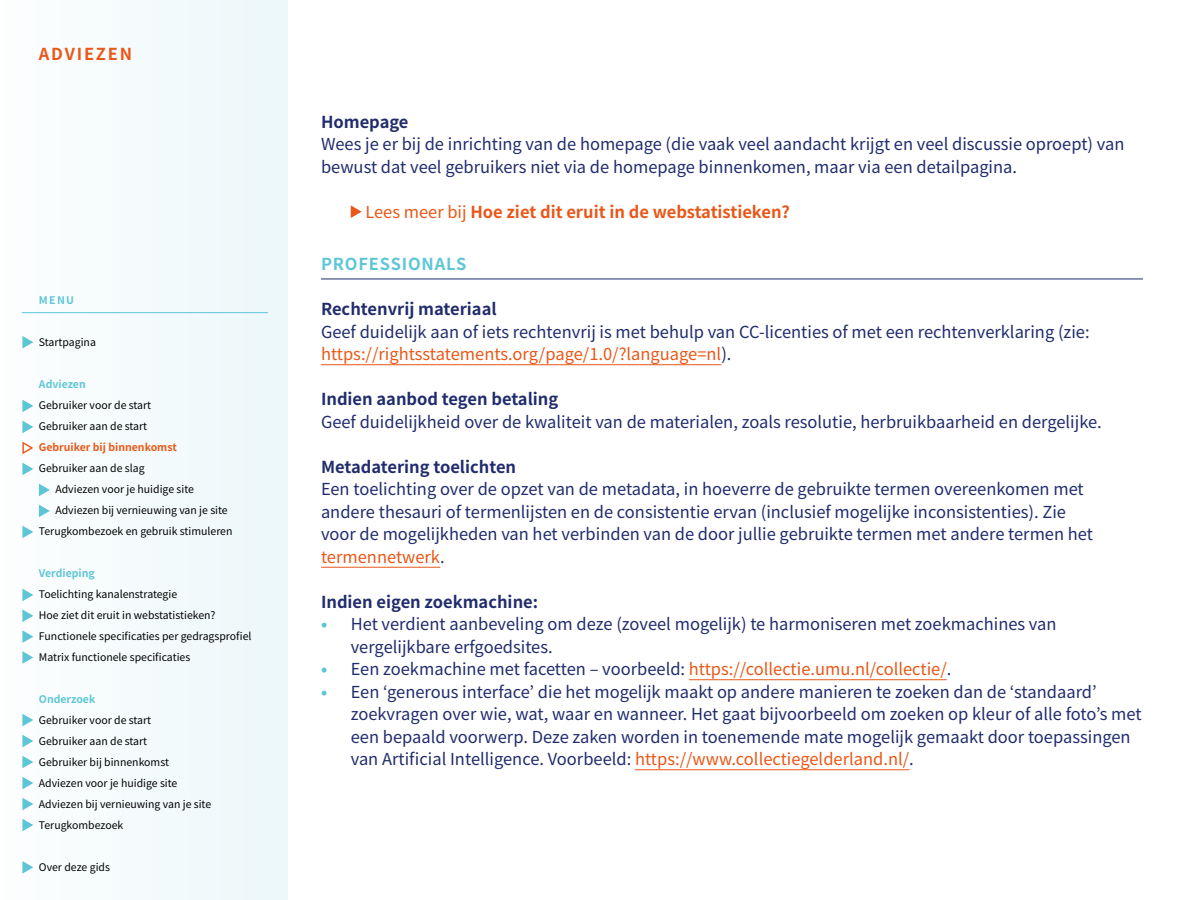
<style>
.page{position:relative;width:1200px;height:900px;background:#fff}
.page>*{position:absolute;margin:0;border:0;box-sizing:border-box;transform-origin:0 0}
.t1{font:16.5px/22.5px "Noto Sans JP";color:#212c6d}
.t2{font:700 16.5px "Noto Sans JP";color:#212c6d}
.t3{font:700 16.5px "Noto Sans JP";color:#e95718}
.t4{font:700 16.5px "Noto Sans JP";letter-spacing:.05em;color:#5dc6d6}
.t5{font:700 16.5px "Noto Sans JP";letter-spacing:.11em;color:#e95718}
.t6{font:10.5px/21px "Noto Sans JP";color:#000}
.t7{font:700 10.5px "Noto Sans JP";color:#5dc6d6}
.t8{font:700 10.5px "Noto Sans JP";color:#e95718}
.s1{font-weight:400}
.s2{color:#e95718}
.s3{font-weight:700;color:#5dc6d6}
</style>
<div class="page">
<div style="left:0;top:0;width:287px;height:900px;background:#f4fbfc"></div>
<svg style="left:22px;top:336px;width:11px;height:13px"></svg>
<svg style="left:22px;top:400px;width:11px;height:12px"></svg>
<svg style="left:22px;top:421px;width:11px;height:12px"></svg>
<svg style="left:22px;top:463px;width:11px;height:12px"></svg>
<svg style="left:22px;top:526px;width:11px;height:12px"></svg>
<svg style="left:22px;top:589px;width:11px;height:12px"></svg>
<svg style="left:22px;top:609px;width:11px;height:13px"></svg>
<svg style="left:22px;top:630px;width:11px;height:13px"></svg>
<svg style="left:22px;top:651px;width:11px;height:13px"></svg>
<svg style="left:22px;top:714px;width:11px;height:117px"></svg>
<svg style="left:22px;top:861px;width:11px;height:13px"></svg>
<svg style="left:39px;top:484px;width:11px;height:12px"></svg>
<svg style="left:39px;top:505px;width:11px;height:12px"></svg>
<svg style="left:22px;top:441px;width:11px;height:13px"></svg>
<hr style="left:22px;top:312px;width:246px;height:1px;background:#5dc6d6">
<hr style="left:321px;top:279px;width:822px;height:1px;background:#212c6d">
<hr style="left:321px;top:364px;width:400px;height:1px;background:#e95718">
<hr style="left:321px;top:567px;width:119px;height:1px;background:#e95718">
<hr style="left:689px;top:679px;width:258px;height:1px;background:#e95718">
<hr style="left:635px;top:769px;width:274px;height:1px;background:#e95718">
<svg style="left:350px;top:205px;width:12px;height:13px"></svg>
<p class="t5" style="left:39px;top:45px;width:95px">ADVIEZEN</p>
<p class="t7" style="left:39px;top:294px;width:37px">MENU</p>
<p class="t6" style="left:39px;top:332px;width:59px">Startpagina</p>
<p class="t7" style="left:39px;top:378px;width:48px">Adviezen</p>
<p class="t6" style="left:39px;top:395px;width:114px">Gebruiker voor de start<br>Gebruiker aan de start</p>
<p class="t8" style="left:39px;top:441px;width:139px">Gebruiker bij binnenkomst</p>
<p class="t6" style="left:39px;top:458px;width:107px">Gebruiker aan de slag</p>
<p class="t6" style="left:55px;top:479px;width:140px">Adviezen voor je huidige site</p>
<p class="t6" style="left:55px;top:500px;width:174px">Adviezen bij vernieuwing van je site</p>
<p class="t6" style="left:39px;top:521px;width:195px">Terugkombezoek en gebruik stimuleren</p>
<p class="t7" style="left:39px;top:567px;width:57px">Verdieping</p>
<p class="t6" style="left:39px;top:584px;width:214px">Toelichting kanalenstrategie<br>Hoe ziet dit eruit in webstatistieken?<br>Functionele specificaties per gedragsprofiel Matrix functionele specificaties</p>
<p class="t7" style="left:39px;top:693px;width:58px">Onderzoek</p>
<p class="t6" style="left:39px;top:710px;width:174px">Gebruiker voor de start<br>Gebruiker aan de start<br>Gebruiker bij binnenkomst<br>Adviezen voor je huidige site<br>Adviezen bij vernieuwing van je site<br>Terugkombezoek</p>
<p class="t6" style="left:39px;top:857px;width:73px">Over deze gids</p>
<p class="t2" style="left:321px;top:113px;width:89px">Homepage</p>
<p class="t1" style="left:321px;top:134px;width:805px">Wees je er bij de inrichting van de homepage (die vaak veel aandacht krijgt en veel discussie oproept) van bewust dat veel gebruikers niet via de homepage binnenkomen, maar via een detailpagina.</p>
<p class="t3" style="left:365px;top:203px;width:426px"><span class="s1">Lees meer bij</span> Hoe ziet dit eruit in de webstatistieken?</p>
<p class="t4" style="left:321px;top:255px;width:147px">PROFESSIONALS</p>
<p class="t2" style="left:321px;top:300px;width:177px">Rechtenvrij materiaal</p>
<p class="t1" style="left:321px;top:321px;width:770px">Geef duidelijk aan of iets rechtenvrij is met behulp van CC-licenties of met een rechtenverklaring (zie: <span class="s2">https://rightsstatements.org/page/1.0/?language=nl</span>).</p>
<p class="t2" style="left:321px;top:390px;width:239px">Indien aanbod tegen betaling</p>
<p class="t1" style="left:321px;top:411px;width:782px">Geef duidelijkheid over de kwaliteit van de materialen, zoals resolutie, herbruikbaarheid en dergelijke.</p>
<p class="t2" style="left:321px;top:457px;width:197px">Metadatering toelichten</p>
<p class="t1" style="left:321px;top:478px;width:774px">Een toelichting over de opzet van de metadata, in hoeverre de gebruikte termen overeenkomen met andere thesauri of termenlijsten en de consistentie ervan (inclusief mogelijke inconsistenties). Zie voor de mogelijkheden van het verbinden van de door jullie gebruikte termen met andere termen het <span class="s2">termennetwerk</span>.</p>
<p class="t2" style="left:321px;top:592px;width:219px">Indien eigen zoekmachine:</p>
<p class="t1" style="left:351px;top:613px;width:707px;text-indent:-30px"><span class="s3">•</span> Het verdient aanbeveling om deze (zoveel mogelijk) te harmoniseren met zoekmachines van vergelijkbare erfgoedsites.</p>
<p class="t1" style="left:321px;top:658px;width:632px"><span class="s3">•</span> Een zoekmachine met facetten – voorbeeld: <span class="s2">https://collectie.umu.nl/collectie/</span>.</p>
<p class="t1" style="left:351px;top:681px;width:792px;text-indent:-30px"><span class="s3">•</span> Een ‘generous interface’ die het mogelijk maakt op andere manieren te zoeken dan de ‘standaard’ zoekvragen over wie, wat, waar en wanneer. Het gaat bijvoorbeeld om zoeken op kleur of alle foto’s met een bepaald voorwerp. Deze zaken worden in toenemende mate mogelijk gemaakt door toepassingen van Artificial Intelligence. Voorbeeld: <span class="s2">https://www.collectiegelderland.nl/</span>.</p>
</div>
